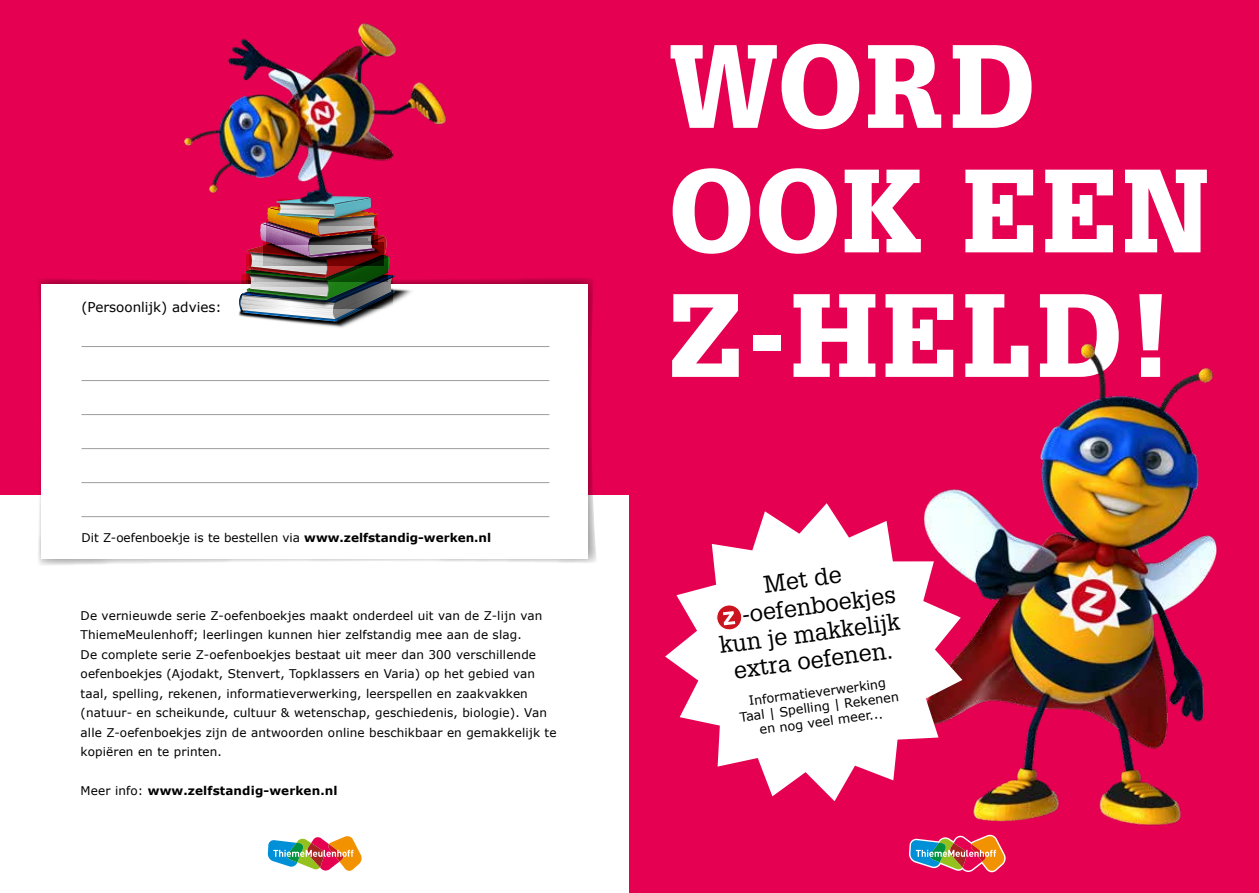
<style>
.page{position:relative;width:1259px;height:893px;background:#fff}
.page>*{position:absolute;margin:0;border:0;box-sizing:border-box;transform-origin:0 0}
.t1{font:900 115.5px/124.5px "Glypha LT";letter-spacing:.055em;color:#fff;scale:.95 1}
.t2{font:23.7px "Glypha";color:#000}
.t3{font:13.5px "Verdana";color:#000}
.t4{font:12.75px/15px "Verdana";color:#000;text-align:center}
.t5{font:12px/19.5px "Verdana";letter-spacing:.01em;color:#000}
.t6{font:700 12px "Verdana";letter-spacing:.01em;color:#000}
.s1{font-weight:700}
.s2{font-weight:400}
</style>
<div class="page">
<div style="left:629px;top:0;width:630px;height:893px;background:#e50051"></div>
<div style="left:0;top:0;width:629px;height:495px;background:#e50051"></div>
<svg style="left:909px;top:834px;width:96px;height:39px"></svg>
<svg style="left:267px;top:836px;width:95px;height:35px"></svg>
<svg style="left:38px;top:278px;width:558px;height:287px"></svg>
<div style="left:41px;top:284px;width:547px;height:274px;background:#fff"></div>
<hr style="left:81px;top:346px;width:468px;height:1px;background:#9d9d9c">
<hr style="left:81px;top:380px;width:468px;height:1px;background:#9d9d9c">
<hr style="left:81px;top:414px;width:468px;height:1px;background:#9d9d9c">
<hr style="left:81px;top:448px;width:468px;height:1px;background:#9d9d9c">
<hr style="left:81px;top:482px;width:468px;height:1px;background:#9d9d9c">
<hr style="left:81px;top:516px;width:468px;height:1px;background:#9d9d9c">
<img style="left:237px;top:216px;width:179px;height:112px">
<img style="left:184px;top:23px;width:263px;height:193px">
<img style="left:928px;top:343px;width:290px;height:483px">
<svg style="left:665px;top:503px;width:297px;height:298px;fill:#fff"></svg>
<svg style="left:716px;top:604px;width:26px;height:27px"></svg>
<p class="t3" style="left:81px;top:299px;width:142px">(Persoonlijk) advies:</p>
<p class="t5" style="left:81px;top:528px;width:411px">Dit Z-oefenboekje is te bestellen via <span class="s1">www.zelfstandig-werken.nl</span></p>
<p class="t5" style="left:81px;top:606px;width:477px">De vernieuwde serie Z-oefenboekjes maakt onderdeel uit van de Z-lijn van ThiemeMeulenhoff; leerlingen kunnen hier zelfstandig mee aan de slag.<br>De complete serie Z-oefenboekjes bestaat uit meer dan 300 verschillende oefenboekjes (Ajodakt, Stenvert, Topklassers en Varia) op het gebied van taal, spelling, rekenen, informatieverwerking, leerspellen en zaakvakken (natuur- en scheikunde, cultuur &amp; wetenschap, geschiedenis, biologie). Van alle Z-oefenboekjes zijn de antwoorden online beschikbaar en gemakkelijk te kopiëren en te printen.</p>
<p class="t6" style="left:81px;top:783px;width:258px"><span class="s2">Meer info:</span> www.zelfstandig-werken.nl</p>
<h1 class="t1" style="left:669px;top:24px;width:570px">WORD<br>OOK EEN<br>Z-HELD!</h1>
<h2 class="t2" style="left:762px;top:570px;width:80px;rotate:-7deg">Met de</h2>
<h2 class="t2" style="left:740px;top:599px;width:157px;rotate:-7deg">-oefenboekjes</h2>
<h2 class="t2" style="left:717px;top:629px;width:183px;rotate:-7deg">kun je makkelijk</h2>
<h2 class="t2" style="left:732px;top:655px;width:161px;rotate:-7deg">extra oefenen.</h2>
<p class="t4" style="left:736px;top:696px;width:162px;rotate:-8deg">Informatieverwerking<br>Taal | Spelling | Rekenen en nog veel meer...</p>
</div>
